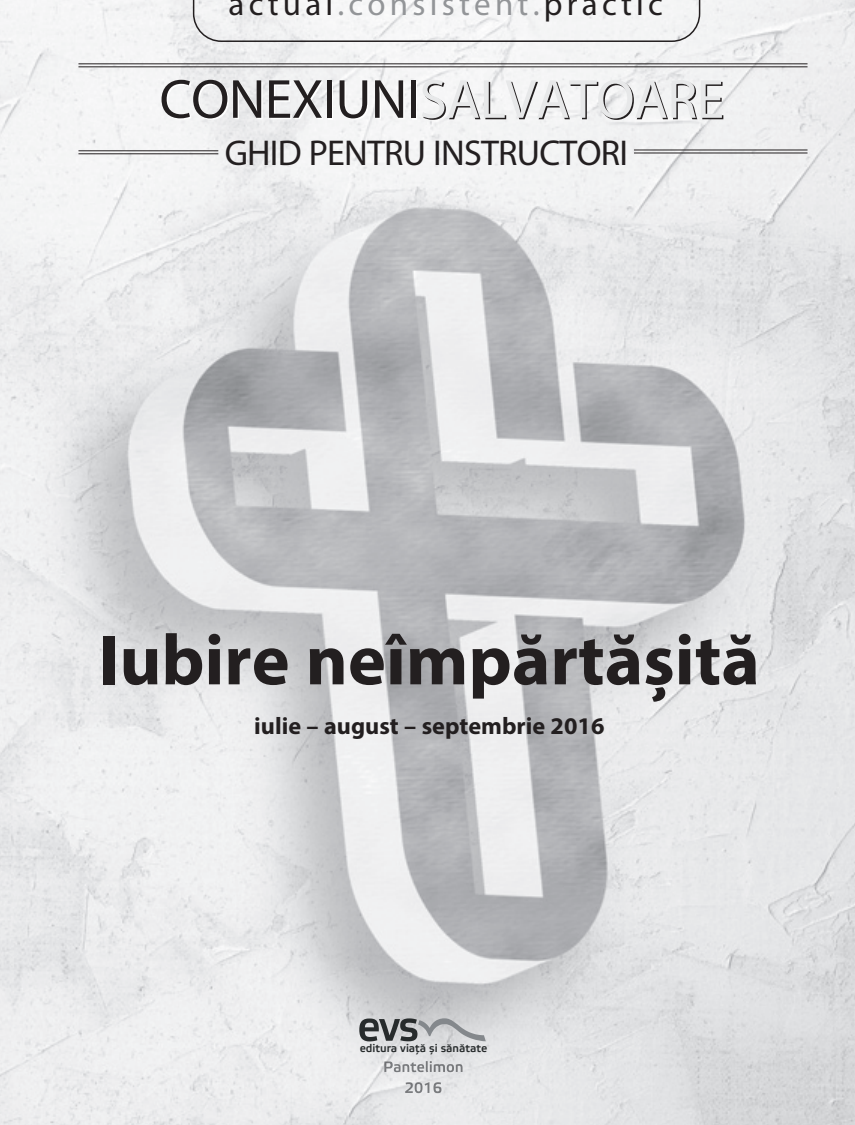
<style>
.page{position:relative;width:855px;height:1125px;background:#fff}
.page>*{position:absolute;margin:0;border:0;box-sizing:border-box;transform-origin:0 0}
.t1{font:700 72px "Myriad Pro";color:#231f20}
.t2{font:55.5px "Myriad Pro";letter-spacing:-.01em;color:#231f20}
.t3{font:36px "Myriad Pro";letter-spacing:-.02em;color:#231f20}
.t4{font:33px "Myriad Pro";letter-spacing:.13em;color:#231f20}
.t5{font:700 24px "Myriad Pro";color:#231f20}
.t6{font:700 11.25px "Elektra Light Pro";color:#272b2c}
.s1{color:#939598}
.s2{color:#fff}
</style>
<div class="page">
<img style="left:0;top:0;width:855px;height:1125px">
<svg style="left:193px;top:0;width:507px;height:42px"></svg>
<hr style="left:78px;top:63px;width:729px;height:1px;background:#231f20">
<svg style="left:359px;top:1018px;width:127px;height:23px;background:#9fa1a3"></svg>
<img style="left:384px;top:1061px;width:78px;height:11px">
<img style="left:405px;top:1082px;width:36px;height:11px">
<hr style="left:78px;top:66px;width:729px;height:1px;background:#231f20">
<hr style="left:78px;top:150px;width:140px;height:1px;background:#231f20">
<hr style="left:634px;top:150px;width:173px;height:1px;background:#231f20">
<hr style="left:78px;top:153px;width:140px;height:1px;background:#231f20">
<hr style="left:634px;top:153px;width:173px;height:1px;background:#231f20">
<h3 class="t4" style="left:228px;top:-9px;width:436px">actual<span class="s1">.consistent.</span>practic</h3>
<h2 class="t2" style="left:161px;top:79px;width:566px"><span class="s2">CONEXIUNI</span>SALVATOARE</h2>
<h3 class="t3" style="left:225px;top:139px;width:405px">GHID PENTRU INSTRUCTORI</h3>
<h1 class="t1" style="left:99px;top:632px;width:662px">Iubire neîmpărtășită</h1>
<p class="t5" style="left:254px;top:717px;width:352px">iulie – august – septembrie 2016</p>
<p class="t6" style="left:359px;top:1041px;width:129px">editura viaţă și sănătate</p>
</div>
